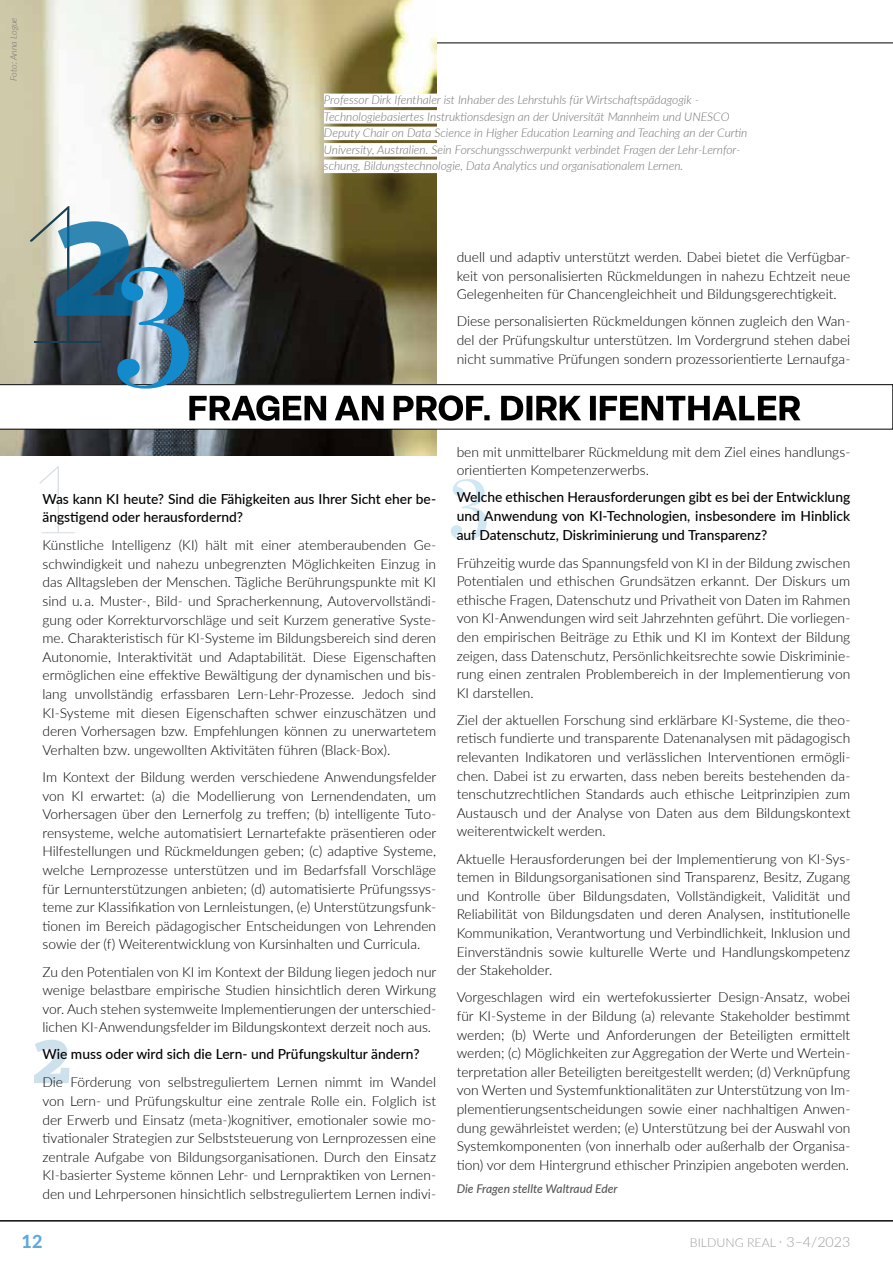
<style>
.page{position:relative;width:893px;height:1263px;background:#fff}
.page>*{position:absolute;margin:0;border:0;box-sizing:border-box;transform-origin:0 0}
.t1{font:800 18px "Lato";color:#5ea9de}
.t2{font:300 13.8px/18.6px "Lato";color:#000;text-align:justify}
.t3{font:500 13.8px/18.6px "Lato";color:#000}
.t4{font:300 12.3px "Lato";color:#9d9d9c}
.t5{font:italic 300 12px/16.5px "Lato";color:#706f6f}
.t6{font:italic 500 12px "Lato";color:#575756}
.t7{font:italic 300 9px "Lato";letter-spacing:-.005em;color:#706f6f}
.s1{font-size:14.25px}
</style>
<div class="page">
<hr style="left:0;top:1220px;width:893px;height:1px;background:#000">
<hr style="left:0;top:43px;width:893px;height:1px;background:#000">
<img style="left:0;top:0;width:436px;height:455px">
<svg style="left:40px;top:466px;width:35px;height:67px"></svg>
<svg style="left:451px;top:479px;width:36px;height:61px"></svg>
<svg style="left:34px;top:1040px;width:35px;height:43px"></svg>
<div style="left:324px;top:94px;width:378px;height:13px;background:#fff"></div>
<div style="left:324px;top:110px;width:408px;height:14px;background:#fff"></div>
<div style="left:324px;top:127px;width:426px;height:13px;background:#fff"></div>
<div style="left:324px;top:143px;width:416px;height:14px;background:#fff"></div>
<div style="left:324px;top:160px;width:359px;height:13px;background:#fff"></div>
<svg style="left:0;top:206px;width:893px;height:223px"></svg>
<p class="t7" style="left:7px;top:81px;width:65px;rotate:-90deg">Foto: Anna Logue</p>
<p class="t5" style="left:324px;top:91px;width:425px">Professor Dirk Ifenthaler ist Inhaber des Lehrstuhls für Wirtschaftspädagogik - Technologiebasiertes Instruktionsdesign an der Universität Mannheim und UNESCO Deputy Chair on Data Science in Higher Education Learning and Teaching an der Curtin University, Australien. Sein Forschungsschwerpunkt verbindet Fragen der Lehr-Lernfor&shy;schung, Bildungstechnologie, Data Analytics und organisationalem Lernen.</p>
<p class="t2" style="left:457px;top:247px;width:395px">duell und adaptiv unterstützt werden. Dabei bietet die Verfügbar&shy;keit von personalisierten Rückmeldungen in nahezu Echtzeit neue Gelegenheiten für Chancengleichheit und Bildungsgerechtigkeit.</p>
<p class="t2" style="left:457px;top:312px;width:395px">Diese personalisierten Rückmeldungen können zugleich den Wan&shy;del der Prüfungskultur unterstützen. Im Vordergrund stehen dabei nicht summative Prüfungen sondern prozessorientierte Lernaufga-</p>
<p class="t3" style="left:43px;top:489px;width:395px">Was kann KI heute? Sind die Fähigkeiten aus Ihrer Sicht eher be&shy;ängstigend oder herausfordernd?</p>
<p class="t2" style="left:43px;top:535px;width:395px">Künstliche Intelligenz (KI) hält mit einer atemberaubenden Ge&shy;schwindigkeit und nahezu unbegrenzten Möglichkeiten Einzug in das Alltagsleben der Menschen. Tägliche Berührungspunkte mit KI sind u. a. Muster-, Bild- und Spracherkennung, Autovervollständi&shy;gung oder Korrekturvorschläge und seit Kurzem generative Syste&shy;me. Charakteristisch für KI-Systeme im Bildungsbereich sind deren Autonomie, Interaktivität und Adaptabilität. Diese Eigenschaften ermöglichen eine effektive Bewältigung der dynamischen und bis&shy;lang unvollständig erfassbaren Lern-Lehr-Prozesse. Jedoch sind KI-Systeme mit diesen Eigenschaften schwer einzuschätzen und deren Vorhersagen bzw. Empfehlungen können zu unerwartetem Verhalten bzw. ungewollten Aktivitäten führen (Black-Box).</p>
<p class="t2" style="left:43px;top:767px;width:395px">Im Kontext der Bildung werden verschiedene Anwendungsfelder von KI erwartet: (a) die Modellierung von Lernendendaten, um Vorhersagen über den Lernerfolg zu treffen; (b) intelligente Tuto&shy;rensysteme, welche automatisiert Lernartefakte präsentieren oder Hilfestellungen und Rückmeldungen geben; (c) adaptive Systeme, welche Lernprozesse unterstützen und im Bedarfsfall Vorschläge für Lernunterstützungen anbieten; (d) automatisierte Prüfungssys&shy;teme zur Klassifikation von Lernleistungen, (e) Unterstützungsfunk&shy;tionen im Bereich pädagogischer Entscheidungen von Lehrenden sowie der (f) Weiterentwicklung von Kursinhalten und Curricula.</p>
<p class="t2" style="left:43px;top:962px;width:395px">Zu den Potentialen von KI im Kontext der Bildung liegen jedoch nur wenige belastbare empirische Studien hinsichtlich deren Wirkung vor. Auch stehen systemweite Implementierungen der unterschied&shy;lichen KI-Anwendungsfelder im Bildungskontext derzeit noch aus.</p>
<p class="t3" style="left:43px;top:1044px;width:379px">Wie muss oder wird sich die Lern- und Prüfungskultur ändern?</p>
<p class="t2" style="left:43px;top:1073px;width:395px">Die Förderung von selbstreguliertem Lernen nimmt im Wandel von Lern- und Prüfungskultur eine zentrale Rolle ein. Folglich ist der Erwerb und Einsatz (meta-)kognitiver, emotionaler sowie mo&shy;tivationaler Strategien zur Selbststeuerung von Lernprozessen eine zentrale Aufgabe von Bildungsorganisationen. Durch den Einsatz KI-basierter Systeme können Lehr- und Lernpraktiken von Lernen&shy;den und Lehrpersonen hinsichtlich selbstreguliertem Lernen indivi-</p>
<p class="t2" style="left:457px;top:442px;width:395px">ben mit unmittelbarer Rückmeldung mit dem Ziel eines handlungs&shy;orientierten Kompetenzerwerbs.</p>
<p class="t3" style="left:457px;top:487px;width:395px;text-align:justify">Welche ethischen Herausforderungen gibt es bei der Entwicklung und Anwendung von KI-Technologien, insbesondere im Hinblick auf Datenschutz, Diskriminierung und Transparenz?</p>
<p class="t2" style="left:457px;top:553px;width:395px">Frühzeitig wurde das Spannungsfeld von KI in der Bildung zwischen Potentialen und ethischen Grundsätzen erkannt. Der Diskurs um ethische Fragen, Datenschutz und Privatheit von Daten im Rahmen von KI-Anwendungen wird seit Jahrzehnten geführt. Die vorliegen&shy;den empirischen Beiträge zu Ethik und KI im Kontext der Bildung zeigen, dass Datenschutz, Persönlichkeitsrechte sowie Diskriminie&shy;rung einen zentralen Problembereich in der Implementierung von KI darstellen.</p>
<p class="t2" style="left:457px;top:710px;width:395px">Ziel der aktuellen Forschung sind erklärbare KI-Systeme, die theo&shy;retisch fundierte und transparente Datenanalysen mit pädagogisch relevanten Indikatoren und verlässlichen Interventionen ermögli&shy;chen. Dabei ist zu erwarten, dass neben bereits bestehenden da&shy;tenschutzrechtlichen Standards auch ethische Leitprinzipien zum Austausch und der Analyse von Daten aus dem Bildungskontext weiterentwickelt werden.</p>
<p class="t2" style="left:457px;top:849px;width:395px">Aktuelle Herausforderungen bei der Implementierung von KI-Sys&shy;temen in Bildungsorganisationen sind Transparenz, Besitz, Zugang und Kontrolle über Bildungsdaten, Vollständigkeit, Validität und Reliabilität von Bildungsdaten und deren Analysen, institutionelle Kommunikation, Verantwortung und Verbindlichkeit, Inklusion und Einverständnis sowie kulturelle Werte und Handlungskompetenz der Stakeholder.</p>
<p class="t2" style="left:457px;top:987px;width:395px">Vorgeschlagen wird ein wertefokussierter Design-Ansatz, wobei für KI-Systeme in der Bildung (a) relevante Stakeholder bestimmt werden; (b) Werte und Anforderungen der Beteiligten ermittelt werden; (c) Möglichkeiten zur Aggregation der Werte und Wertein&shy;terpretation aller Beteiligten bereitgestellt werden; (d) Verknüpfung von Werten und Systemfunktionalitäten zur Unterstützung von Im&shy;plementierungsentscheidungen sowie einer nachhaltigen Anwen&shy;dung gewährleistet werden; (e) Unterstützung bei der Auswahl von Systemkomponenten (von innerhalb oder außerhalb der Organisa&shy;tion) vor dem Hintergrund ethischer Prinzipien angeboten werden.</p>
<p class="t6" style="left:457px;top:1179px;width:163px">Die Fragen stellte Waltraud Eder</p>
<h1 class="t1" style="left:22px;top:1228px;width:22px">12</h1>
<p class="t4" style="left:690px;top:1234px;width:162px">BILDUNG REAL <span class="s1">· 3–4/2023</span></p>
</div>
